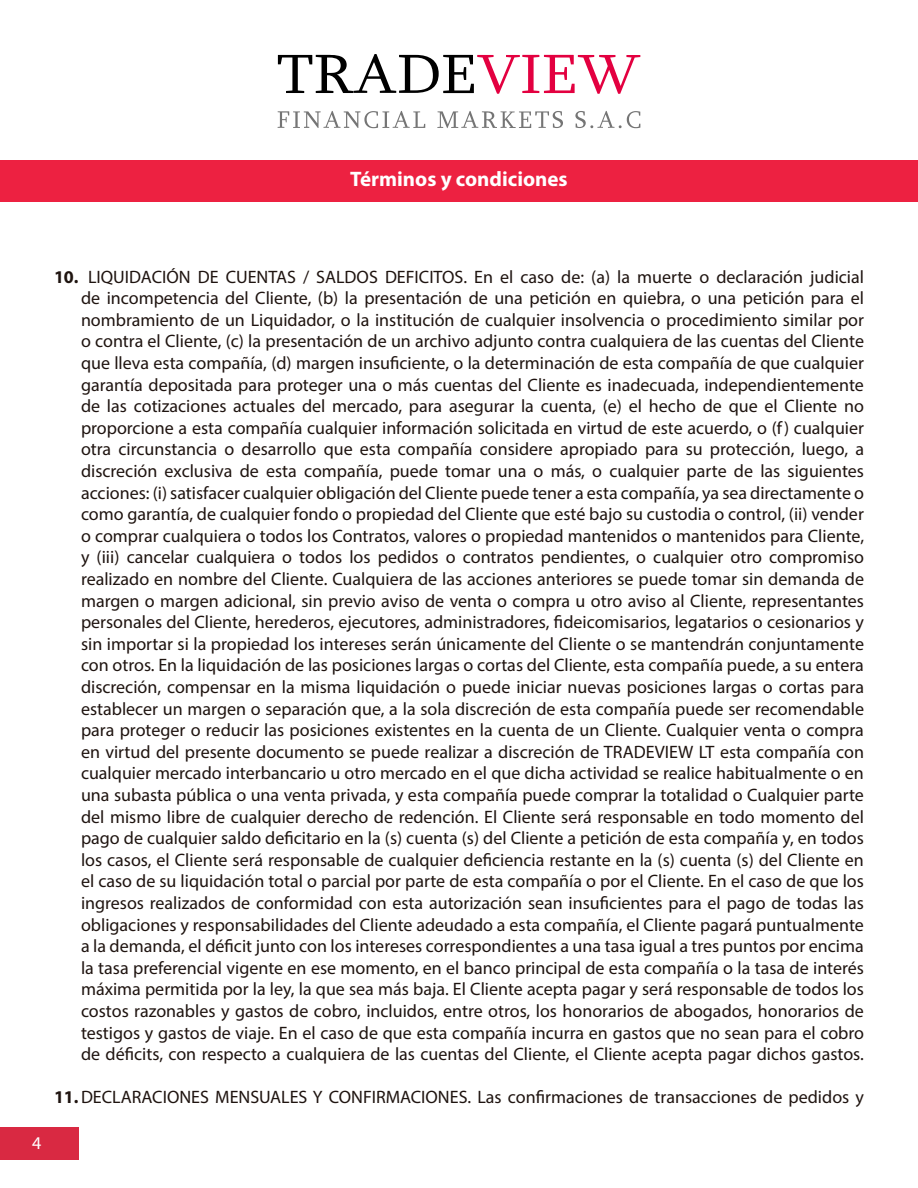
<style>
.page{position:relative;width:918px;height:1188px;background:#fff}
.page>*{position:absolute;margin:0;border:0;box-sizing:border-box;transform-origin:0 0}
.t1{font:700 21px "Myriad Pro";color:#fff}
.t2{font:18px/21.6px "Myriad Pro";color:#1f1410;text-align:justify}
.t3{font:18px "Myriad Pro";color:#fff}
.s1{font-weight:700}
</style>
<div class="page">
<div style="left:1px;top:1128px;width:78px;height:32px;background:#d92942"></div>
<div style="left:0;top:160px;width:918px;height:42px;background:#ed2141"></div>
<svg style="left:278px;top:54px;width:362px;height:40px"></svg>
<svg style="left:278px;top:111px;width:147px;height:17px"></svg>
<svg style="left:437px;top:111px;width:126px;height:17px"></svg>
<svg style="left:575px;top:111px;width:65px;height:17px"></svg>
<p class="t1" style="left:350px;top:166px;width:219px">Términos y condiciones</p>
<p class="t3" style="left:32px;top:1132px;width:11px">4</p>
<p class="t2" style="left:81px;top:265px;width:785px;text-indent:-27px"><span class="s1">10.</span> LIQUIDACIÓN DE CUENTAS / SALDOS DEFICITOS. En el caso de: (a) la muerte o declaración judicial de incompetencia del Cliente, (b) la presentación de una petición en quiebra, o una petición para el nombramiento de un Liquidador, o la institución de cualquier insolvencia o procedimiento similar por o contra el Cliente, (c) la presentación de un archivo adjunto contra cualquiera de las cuentas del Cliente que lleva esta compañía, (d) margen insuficiente, o la determinación de esta compañía de que cualquier garantía depositada para proteger una o más cuentas del Cliente es inadecuada, independientemente de las cotizaciones actuales del mercado, para asegurar la cuenta, (e) el hecho de que el Cliente no proporcione a esta compañía cualquier información solicitada en virtud de este acuerdo, o (f) cualquier otra circunstancia o desarrollo que esta compañía considere apropiado para su protección, luego, a discreción exclusiva de esta compañía, puede tomar una o más, o cualquier parte de las siguientes acciones: (i) satisfacer cualquier obligación del Cliente puede tener a esta compañía, ya sea directamente o como garantía, de cualquier fondo o propiedad del Cliente que esté bajo su custodia o control, (ii) vender o comprar cualquiera o todos los Contratos, valores o propiedad mantenidos o mantenidos para Cliente, y (iii) cancelar cualquiera o todos los pedidos o contratos pendientes, o cualquier otro compromiso realizado en nombre del Cliente. Cualquiera de las acciones anteriores se puede tomar sin demanda de margen o margen adicional, sin previo aviso de venta o compra u otro aviso al Cliente, representantes personales del Cliente, herederos, ejecutores, administradores, fideicomisarios, legatarios o cesionarios y sin importar si la propiedad los intereses serán únicamente del Cliente o se mantendrán conjuntamente con otros. En la liquidación de las posiciones largas o cortas del Cliente, esta compañía puede, a su entera discreción, compensar en la misma liquidación o puede iniciar nuevas posiciones largas o cortas para establecer un margen o separación que, a la sola discreción de esta compañía puede ser recomendable para proteger o reducir las posiciones existentes en la cuenta de un Cliente. Cualquier venta o compra en virtud del presente documento se puede realizar a discreción de TRADEVIEW LT esta compañía con cualquier mercado interbancario u otro mercado en el que dicha actividad se realice habitualmente o en una subasta pública o una venta privada, y esta compañía puede comprar la totalidad o Cualquier parte del mismo libre de cualquier derecho de redención. El Cliente será responsable en todo momento del pago de cualquier saldo deficitario en la (s) cuenta (s) del Cliente a petición de esta compañía y, en todos los casos, el Cliente será responsable de cualquier deficiencia restante en la (s) cuenta (s) del Cliente en el caso de su liquidación total o parcial por parte de esta compañía o por el Cliente. En el caso de que los ingresos realizados de conformidad con esta autorización sean insuficientes para el pago de todas las obligaciones y responsabilidades del Cliente adeudado a esta compañía, el Cliente pagará puntualmente a la demanda, el déficit junto con los intereses correspondientes a una tasa igual a tres puntos por encima la tasa preferencial vigente en ese momento, en el banco principal de esta compañía o la tasa de interés máxima permitida por la ley, la que sea más baja. El Cliente acepta pagar y será responsable de todos los costos razonables y gastos de cobro, incluidos, entre otros, los honorarios de abogados, honorarios de testigos y gastos de viaje. En el caso de que esta compañía incurra en gastos que no sean para el cobro de déficits, con respecto a cualquiera de las cuentas del Cliente, el Cliente acepta pagar dichos gastos.</p>
<p class="t2" style="left:54px;top:1086px;width:812px"><span class="s1">11.</span>DECLARACIONES MENSUALES Y CONFIRMACIONES. Las confirmaciones de transacciones de pedidos y</p>
</div>
